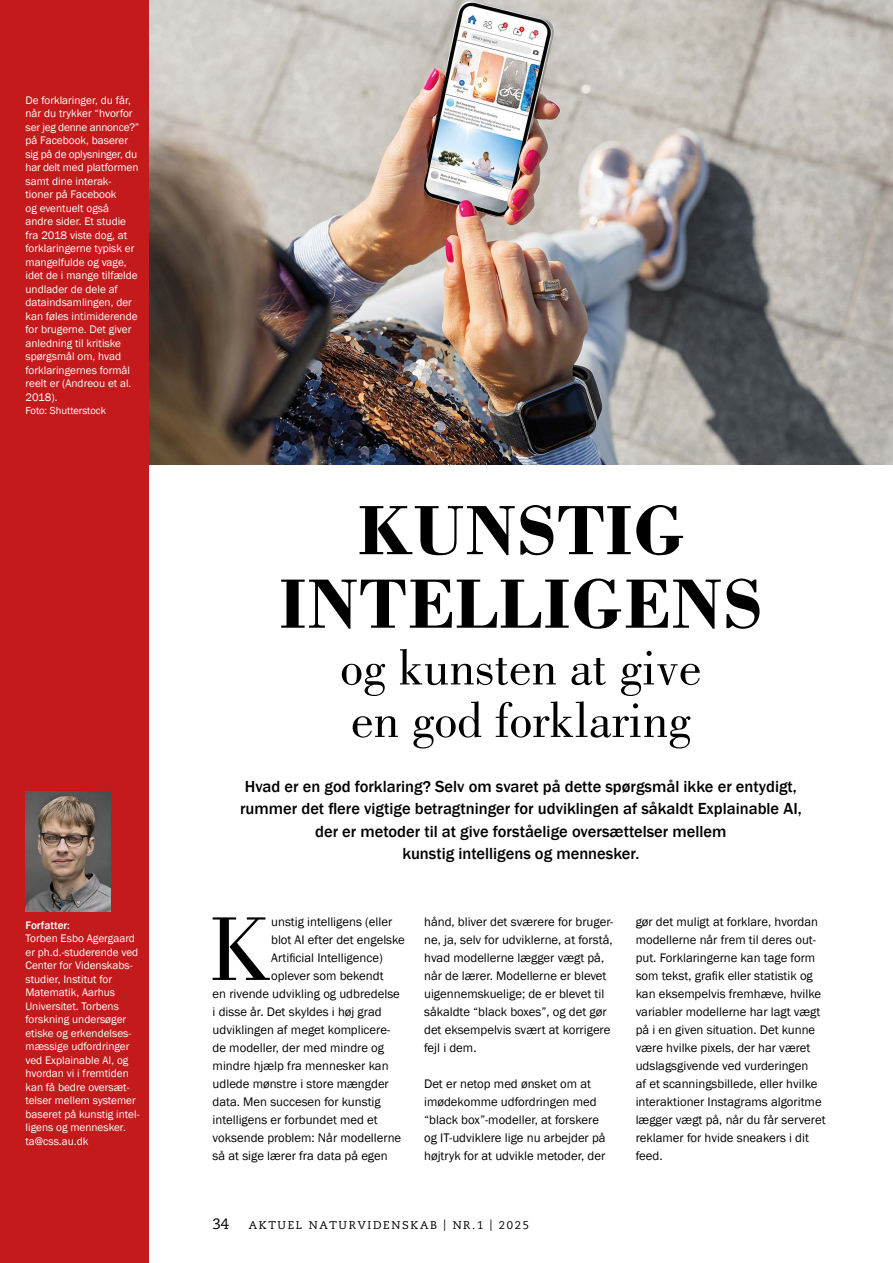
<style>
.page{position:relative;width:893px;height:1263px;background:#fff}
.page>*{position:absolute;margin:0;border:0;box-sizing:border-box;transform-origin:0 0}
.t1{font:93.6px "Bodoni Std";color:#000}
.t2{font:700 72px/73.5px "Bodoni Std";color:#000;text-align:center}
.t3{font:51px/52.5px "Bodoni Std";color:#000}
.t4{font:500 16.5px/22.5px "Franklin Gothic";color:#000;text-align:center}
.t5{font:15px "Caecilia";color:#000}
.t6{font:12.75px/18px "Franklin Gothic";color:#000}
.t7{font:11.25px/13.5px "Franklin Gothic";color:#fff}
.t8{font:11.25px "Caecilia";letter-spacing:.15em;color:#000}
.t9{font:500 11.25px "Franklin Gothic";color:#fff}
.t10{font:10.5px "Franklin Gothic";color:#fff}
</style>
<div class="page">
<img style="left:149px;top:0;width:744px;height:464px">
<div style="left:0;top:0;width:149px;height:1263px;background:#c51a1b"></div>
<img style="left:26px;top:791px;width:85px;height:120px">
<p class="t7" style="left:26px;top:93px;width:115px">De forklaringer, du får, når du trykker “hvorfor ser jeg denne annonce?” på Facebook, baserer sig på de oplysninger, du har delt med platformen samt dine interak&shy;tioner på Facebook<br>og eventuelt også andre sider. Et studie fra 2018 viste dog, at forklaringerne typisk er mangelfulde og vage, idet de i mange tilfælde undlader de dele af dataindsamlingen, der kan føles intimiderende for brugerne. Det giver anledning til kritiske spørgsmål om, hvad forklaringernes formål reelt er (Andreou et al.<br>2018).</p>
<p class="t10" style="left:26px;top:404px;width:82px">Foto: Shutterstock</p>
<p class="t9" style="left:26px;top:918px;width:46px">Forfatter:</p>
<p class="t7" style="left:26px;top:932px;width:115px">Torben Esbo Agergaard er ph.d.-studerende ved<br>Center for Videnskabs&shy;studier, Institut for<br>Matematik, Aarhus<br>Universitet. Torbens forskning undersøger etiske og erkendelses&shy;mæssige udfordringer ved Explainable AI, og hvordan vi i fremtiden kan få bedre oversæt&shy;telser mellem systemer baseret på kunstig intel&shy;ligens og mennesker. ta@css.au.dk</p>
<h2 class="t2" style="left:279px;top:492px;width:486px">KUNSTIG<br>INTELLIGENS</h2>
<h3 class="t3" style="left:340px;top:642px;width:363px">og kunsten at give en god forklaring</h3>
<p class="t4" style="left:240px;top:775px;width:563px">Hvad er en god forklaring? Selv om svaret på dette spørgsmål ikke er entydigt, rummer det flere vigtige betragtninger for udviklingen af såkaldt Explainable AI, der er metoder til at give forståelige oversættelser mellem<br>kunstig intelligens og mennesker.</p>
<h1 class="t1" style="left:209px;top:897px;width:64px">K</h1>
<p class="t6" style="left:271px;top:913px;width:123px">unstig intelligens (eller</p>
<p class="t6" style="left:271px;top:931px;width:135px">blot AI efter det engelske</p>
<p class="t6" style="left:271px;top:949px;width:113px">Artificial Intelligence)</p>
<p class="t6" style="left:271px;top:967px;width:114px">oplever som bekendt</p>
<p class="t6" style="left:213px;top:985px;width:189px">en rivende udvikling og udbredelse</p>
<p class="t6" style="left:213px;top:1003px;width:171px">i disse år. Det skyldes i høj grad</p>
<p class="t6" style="left:213px;top:1021px;width:179px">udviklingen af meget komplicere-</p>
<p class="t6" style="left:213px;top:1039px;width:173px">de modeller, der med mindre og</p>
<p class="t6" style="left:213px;top:1057px;width:177px">mindre hjælp fra mennesker kan</p>
<p class="t6" style="left:213px;top:1075px;width:178px">udlede mønstre i store mængder</p>
<p class="t6" style="left:213px;top:1093px;width:170px">data. Men succesen for kunstig</p>
<p class="t6" style="left:213px;top:1111px;width:167px">intelligens er forbundet med et</p>
<p class="t6" style="left:213px;top:1129px;width:190px">voksende problem: Når modellerne</p>
<p class="t6" style="left:213px;top:1147px;width:177px">så at sige lærer fra data på egen</p>
<p class="t6" style="left:424px;top:913px;width:191px">hånd, bliver det sværere for bruger&shy;ne, ja, selv for udviklerne, at forstå, hvad modellerne lægger vægt på, når de lærer. Modellerne er blevet uigennemskuelige; de er blevet til såkaldte “black boxes”, og det gør det eksempelvis svært at korrigere fejl i dem.</p>
<p class="t6" style="left:424px;top:1075px;width:183px">Det er netop med ønsket om at imødekomme udfordringen med “black box”-modeller, at forskere og IT-udviklere lige nu arbejder på højtryk for at udvikle metoder, der</p>
<p class="t5" style="left:213px;top:1215px;width:18px">34</p>
<p class="t8" style="left:249px;top:1218px;width:282px">AKTUEL NATURVIDENSKAB | NR.1 | 2025</p>
<p class="t6" style="left:636px;top:913px;width:191px">gør det muligt at forklare, hvordan modellerne når frem til deres out&shy;put. Forklaringerne kan tage form som tekst, grafik eller statistik og kan eksempelvis fremhæve, hvilke variabler modellerne har lagt vægt på i en given situation. Det kunne være hvilke pixels, der har været udslagsgivende ved vurderingen<br>af et scanningsbillede, eller hvilke interaktioner Instagrams algoritme lægger vægt på, når du får serveret reklamer for hvide sneakers i dit feed.</p>
</div>
